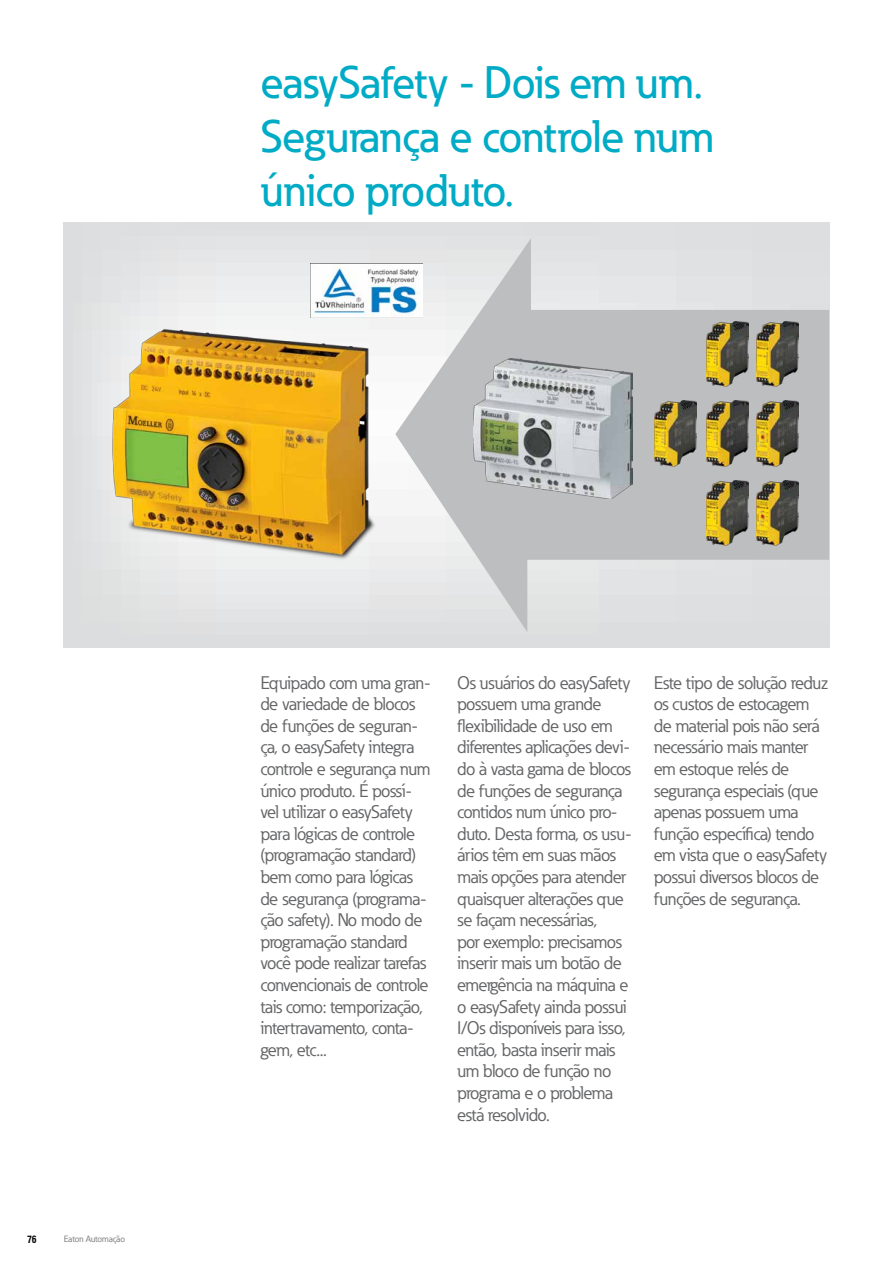
<style>
.page{position:relative;width:893px;height:1276px;background:#fff}
.page>*{position:absolute;margin:0;border:0;box-sizing:border-box;transform-origin:0 0}
.t1{font:500 45px/54px "Eaton";letter-spacing:-.01em;color:#00abc5}
.t2{font:18px/21.6px "Eaton";letter-spacing:-.025em;color:#636466}
.t3{font:700 condensed 9.75px "Swiss 721 BT";color:#000}
.t4{font:9px "Eaton";letter-spacing:-.015em;color:#77787b}
</style>
<div class="page">
<div style="left:64px;top:223px;width:765px;height:425px;background:linear-gradient(to bottom,#e4e5e6,#e0e1e2)"></div>
<svg style="left:395px;top:238px;width:434px;height:394px;background:#d1d2d4"></svg>
<img style="left:756px;top:321px;width:42px;height:66px">
<img style="left:756px;top:401px;width:42px;height:65px">
<img style="left:756px;top:480px;width:42px;height:65px">
<img style="left:706px;top:321px;width:42px;height:66px">
<img style="left:706px;top:401px;width:42px;height:65px">
<img style="left:706px;top:480px;width:42px;height:65px">
<img style="left:654px;top:401px;width:42px;height:65px">
<img style="left:474px;top:358px;width:158px;height:141px">
<img style="left:95px;top:323px;width:298px;height:239px">
<img style="left:310px;top:263px;width:113px;height:54px">
<h1 class="t1" style="left:260px;top:55px;width:455px">easySafety - Dois em um.<br>Segurança e controle num único produto.</h1>
<p class="t3" style="left:27px;top:1233px;width:11px">76</p>
<p class="t4" style="left:64px;top:1233px;width:63px">Eaton Automação</p>
<p class="t2" style="left:260px;top:672px;width:171px">Equipado com uma gran&shy;de variedade de blocos de funções de seguran&shy;ça, o easySafety integra controle e segurança num único produto. É possí&shy;vel utilizar o easySafety para lógicas de controle (programação standard) bem como para lógicas de segurança (programa&shy;ção safety). No modo de programação standard você pode realizar tarefas convencionais de controle tais como: temporização, intertravamento, conta&shy;gem, etc...</p>
<p class="t2" style="left:457px;top:672px;width:176px">Os usuários do easySafety possuem uma grande flexibilidade de uso em diferentes aplicações devi&shy;do à vasta gama de blocos de funções de segurança contidos num único pro&shy;duto. Desta forma, os usu&shy;ários têm em suas mãos mais opções para atender quaisquer alterações que se façam necessárias,<br>por exemplo: precisamos inserir mais um botão de emergência na máquina e o easySafety ainda possui<br>I/Os disponíveis para isso, então, basta inserir mais um bloco de função no programa e o problema está resolvido.</p>
<p class="t2" style="left:654px;top:672px;width:175px">Este tipo de solução reduz os custos de estocagem de material pois não será necessário mais manter em estoque relés de segurança especiais (que apenas possuem uma função específica) tendo em vista que o easySafety possui diversos blocos de funções de segurança.</p>
</div>
